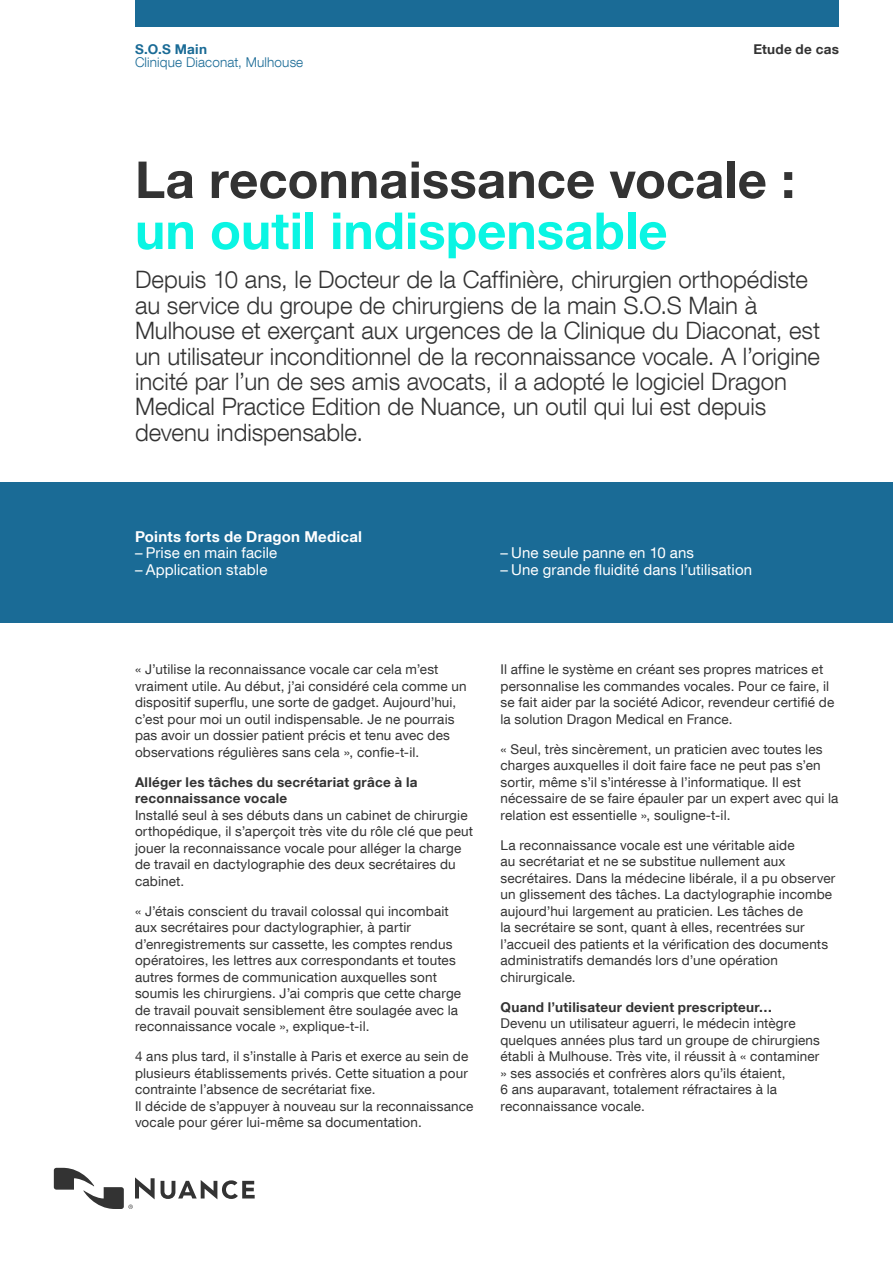
<style>
.page{position:relative;width:893px;height:1263px;background:#fff}
.page>*{position:absolute;margin:0;border:0;box-sizing:border-box;transform-origin:0 0}
.t1{font:700 51px "Helvetica Neue LT Com";color:#333}
.t2{font:700 51px "Helvetica Neue LT Com";color:#0af5e3}
.t3{font:300 24px/25.5px "Helvetica Neue LT Com";color:#333}
.t4{font:15px "Helvetica Neue LT Com";letter-spacing:.005em;color:#fff}
.t5{font:700 15px "Helvetica Neue LT Com";letter-spacing:.015em;color:#fff}
.t6{font:13.5px/16.5px "Helvetica Neue LT Com";letter-spacing:.01em;color:#333}
.t7{font:700 13.5px/16.5px "Helvetica Neue LT Com";letter-spacing:.02em;color:#333}
.t8{font:300 13.5px "Helvetica Neue LT Com";letter-spacing:.01em;color:#1a6b96}
.t9{font:700 13.5px "Helvetica Neue LT Com";color:#1a6b96}
</style>
<div class="page">
<div style="left:135px;top:0;width:704px;height:27px;background:#1a6b96"></div>
<svg style="left:161px;top:1180px;width:94px;height:19px"></svg>
<svg style="left:54px;top:1168px;width:101px;height:41px"></svg>
<div style="left:0;top:482px;width:893px;height:141px;background:#1a6b96"></div>
<p class="t9" style="left:135px;top:41px;width:74px">S.O.S Main</p>
<p class="t7" style="left:753px;top:41px;width:87px">Etude de cas</p>
<p class="t8" style="left:135px;top:54px;width:170px">Clinique Diaconat, Mulhouse</p>
<h1 class="t1" style="left:135px;top:148px;width:662px">La reconnaissance vocale :</h1>
<h1 class="t2" style="left:135px;top:199px;width:534px">un outil indispensable</h1>
<p class="t3" style="left:135px;top:266px;width:687px">Depuis 10 ans, le Docteur de la Caffinière, chirurgien orthopédiste au service du groupe de chirurgiens de la main S.O.S Main à Mulhouse et exerçant aux urgences de la Clinique du Diaconat, est un utilisateur inconditionnel de la reconnaissance vocale. A l’origine incité par l’un de ses amis avocats, il a adopté le logiciel Dragon Medical Practice Edition de Nuance, un outil qui lui est depuis devenu indispensable.</p>
<p class="t5" style="left:135px;top:527px;width:229px">Points forts de Dragon Medical</p>
<p class="t4" style="left:135px;top:543px;width:144px">– Prise en main facile</p>
<p class="t4" style="left:135px;top:560px;width:134px">– Application stable</p>
<p class="t4" style="left:500px;top:543px;width:195px">– Une seule panne en 10 ans</p>
<p class="t4" style="left:500px;top:560px;width:253px">– Une grande fluidité dans l’utilisation</p>
<p class="t6" style="left:135px;top:661px;width:333px">« J’utilise la reconnaissance vocale car cela m’est vraiment utile. Au début, j’ai considéré cela comme un dispositif superflu, une sorte de gadget. Aujourd’hui, c’est pour moi un outil indispensable. Je ne pourrais pas avoir un dossier patient précis et tenu avec des observations régulières sans cela », confie-t-il.</p>
<p class="t7" style="left:135px;top:773px;width:284px">Alléger les tâches du secrétariat grâce à la reconnaissance vocale</p>
<p class="t6" style="left:135px;top:806px;width:340px">Installé seul à ses débuts dans un cabinet de chirurgie orthopédique, il s’aperçoit très vite du rôle clé que peut jouer la reconnaissance vocale pour alléger la charge de travail en dactylographie des deux secrétaires du cabinet.</p>
<p class="t6" style="left:135px;top:902px;width:328px">« J’étais conscient du travail colossal qui incombait aux secrétaires pour dactylographier, à partir d’enregistrements sur cassette, les comptes rendus opératoires, les lettres aux correspondants et toutes autres formes de communication auxquelles sont soumis les chirurgiens. J’ai compris que cette charge de travail pouvait sensiblement être soulagée avec la reconnaissance vocale », explique-t-il.</p>
<p class="t6" style="left:135px;top:1048px;width:340px">4 ans plus tard, il s’installe à Paris et exerce au sein de plusieurs établissements privés. Cette situation a pour contrainte l’absence de secrétariat fixe.<br>Il décide de s’appuyer à nouveau sur la reconnaissance vocale pour gérer lui-même sa documentation.</p>
<p class="t6" style="left:500px;top:661px;width:335px">Il affine le système en créant ses propres matrices et personnalise les commandes vocales. Pour ce faire, il se fait aider par la société Adicor, revendeur certifié de la solution Dragon Medical en France.</p>
<p class="t6" style="left:500px;top:740px;width:339px">« Seul, très sincèrement, un praticien avec toutes les charges auxquelles il doit faire face ne peut pas s’en sortir, même s’il s’intéresse à l’informatique. Il est nécessaire de se faire épauler par un expert avec qui la relation est essentielle », souligne-t-il.</p>
<p class="t6" style="left:500px;top:836px;width:336px">La reconnaissance vocale est une véritable aide<br>au secrétariat et ne se substitue nullement aux secrétaires. Dans la médecine libérale, il a pu observer un glissement des tâches. La dactylographie incombe aujourd’hui largement au praticien. Les tâches de<br>la secrétaire se sont, quant à elles, recentrées sur l’accueil des patients et la vérification des documents administratifs demandés lors d’une opération chirurgicale.</p>
<p class="t7" style="left:500px;top:998px;width:273px">Quand l’utilisateur devient prescripteur…</p>
<p class="t6" style="left:500px;top:1015px;width:321px">Devenu un utilisateur aguerri, le médecin intègre quelques années plus tard un groupe de chirurgiens établi à Mulhouse. Très vite, il réussit à « contaminer » ses associés et confrères alors qu’ils étaient,<br>6 ans auparavant, totalement réfractaires à la reconnaissance vocale.</p>
</div>
